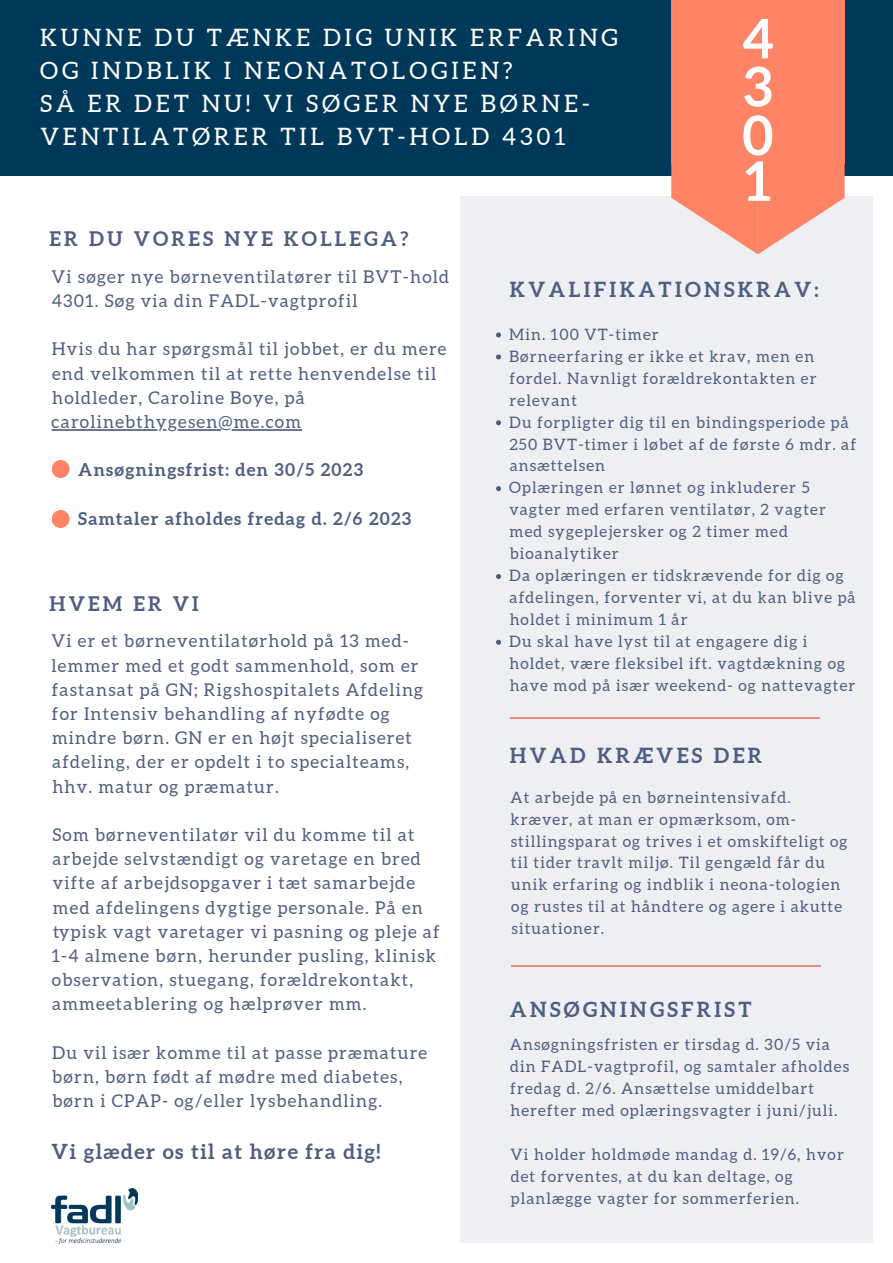
<style>
.page{position:relative;width:893px;height:1263px;background:#fff}
.page>*{position:absolute;margin:0;border:0;box-sizing:border-box;transform-origin:0 0}
.t1{font:700 54.45px/47.2px "Aleo";color:#fff;text-align:justify}
.t2{font:24px/33.2px "Aleo";letter-spacing:.16em;color:#fff}
.t3{font:700 20.85px "Aleo";letter-spacing:.16em;color:#4d5f81}
.t4{font:700 20.55px "Aleo";letter-spacing:.07em;color:#4d5f81}
.t5{font:700 20.1px "Aleo";letter-spacing:.16em;color:#4d5f81}
.t6{font:17.55px/24.2px "Aleo";letter-spacing:.07em;color:#4d5f81}
.t7{font:700 17.55px "Aleo";letter-spacing:.07em;color:#4d5f81}
.t8{font:15.75px/21.9px "Aleo";letter-spacing:.07em;color:#4d5f81}
</style>
<div class="page">
<div style="left:0;top:0;width:893px;height:175px;background:#003859"></div>
<div style="left:460px;top:197px;width:412px;height:1046px;background:#eeeff3"></div>
<div style="left:671px;top:0;width:174px;height:164px;background:#ff8365"></div>
<svg style="left:671px;top:164px;width:174px;height:90px"></svg>
<hr style="left:510px;top:717px;width:309px;height:2px;background:#ee897e">
<hr style="left:511px;top:965px;width:310px;height:2px;background:#ee897e">
<hr style="left:232px;top:429px;width:70px;height:2px;background:#4d5f81">
<hr style="left:178px;top:429px;width:43px;height:2px;background:#4d5f81">
<hr style="left:52px;top:429px;width:105px;height:2px;background:#4d5f81">
<div style="left:52px;top:460px;width:18px;height:18px;background:#ff8365;border-radius:9px"></div>
<div style="left:52px;top:510px;width:18px;height:18px;background:#ff8365;border-radius:9px"></div>
<img style="left:52px;top:1188px;width:85px;height:55px">
<svg style="left:496px;top:332px;width:5px;height:5px"></svg>
<svg style="left:496px;top:354px;width:5px;height:5px"></svg>
<svg style="left:496px;top:420px;width:5px;height:5px"></svg>
<svg style="left:496px;top:486px;width:5px;height:5px"></svg>
<svg style="left:496px;top:574px;width:5px;height:5px"></svg>
<svg style="left:496px;top:640px;width:5px;height:5px"></svg>
<p class="t2" style="left:40px;top:20px;width:579px">KUNNE DU TÆNKE DIG UNIK ERFARING<br>OG INDBLIK I NEONATOLOGIEN?<br>SÅ ER DET NU! VI SØGER NYE BØRNE-<br>VENTILATØRER TIL BVT-HOLD 4301</p>
<p class="t1" style="left:742px;top:14px;width:33px">4</p>
<p class="t1" style="left:742px;top:62px;width:33px">3<br>0<br>1</p>
<p class="t5" style="left:50px;top:227px;width:361px">ER DU VORES NYE KOLLEGA?</p>
<p class="t6" style="left:52px;top:264px;width:399px">Vi søger nye børneventilatører til BVT-hold<br>4301. Søg via din FADL-vagtprofil</p>
<p class="t6" style="left:52px;top:337px;width:396px">Hvis du har spørgsmål til jobbet, er du mere end velkommen til at rette henvendelse til holdleder, Caroline Boye, på carolinebthygesen@me.com</p>
<p class="t7" style="left:78px;top:460px;width:286px">Ansøgningsfrist: den 30/5 2023</p>
<p class="t7" style="left:78px;top:508px;width:334px">Samtaler afholdes fredag d. 2/6 2023</p>
<p class="t5" style="left:50px;top:592px;width:151px">HVEM ER VI</p>
<p class="t6" style="left:52px;top:629px;width:373px">Vi er et børneventilatørhold på 13 med&shy;lemmer med et godt sammenhold, som er fastansat på GN; Rigshospitalets Afdeling for Intensiv behandling af nyfødte og mindre børn. GN er en højt specialiseret afdeling, der er opdelt i to specialteams, hhv. matur og præmatur.</p>
<p class="t6" style="left:52px;top:822px;width:389px">Som børneventilatør vil du komme til at arbejde selvstændigt og varetage en bred vifte af arbejdsopgaver i tæt samarbejde med afdelingens dygtige personale. På en typisk vagt varetager vi pasning og pleje af 1-4 almene børn, herunder pusling, klinisk observation, stuegang, forældrekontakt, ammeetablering og hælprøver mm.</p>
<p class="t6" style="left:52px;top:1040px;width:377px">Du vil især komme til at passe præmature børn, børn født af mødre med diabetes, børn i CPAP- og/eller lysbehandling.</p>
<p class="t4" style="left:52px;top:1140px;width:330px">Vi glæder os til at høre fra dig!</p>
<p class="t3" style="left:510px;top:277px;width:310px">KVALIFIKATIONSKRAV:</p>
<p class="t8" style="left:509px;top:323px;width:349px">Min. 100 VT-timer<br>Børneerfaring er ikke et krav, men en fordel. Navnligt forældrekontakten er relevant<br>Du forpligter dig til en bindingsperiode på<br>250 BVT-timer i løbet af de første 6 mdr. af ansættelsen<br>Oplæringen er lønnet og inkluderer 5 vagter med erfaren ventilatør, 2 vagter med sygeplejersker og 2 timer med bioanalytiker<br>Da oplæringen er tidskrævende for dig og afdelingen, forventer vi, at du kan blive på holdet i minimum 1 år<br>Du skal have lyst til at engagere dig i holdet, være fleksibel ift. vagtdækning og have mod på især weekend- og nattevagter</p>
<p class="t3" style="left:510px;top:743px;width:254px">HVAD KRÆVES DER</p>
<p class="t8" style="left:510px;top:786px;width:339px">At arbejde på en børneintensivafd. kræver, at man er opmærksom, om&shy;stillingsparat og trives i et omskifteligt og til tider travlt miljø. Til gengæld får du unik erfaring og indblik i neona-tologien og rustes til at håndtere og agere i akutte situationer.</p>
<p class="t3" style="left:510px;top:997px;width:243px">ANSØGNINGSFRIST</p>
<p class="t8" style="left:510px;top:1033px;width:341px">Ansøgningsfristen er tirsdag d. 30/5 via din FADL-vagtprofil, og samtaler afholdes fredag d. 2/6. Ansættelse umiddelbart herefter med oplæringsvagter i juni/juli.</p>
<p class="t8" style="left:511px;top:1143px;width:335px">Vi holder holdmøde mandag d. 19/6, hvor det forventes, at du kan deltage, og planlægge vagter for sommerferien.</p>
</div>
